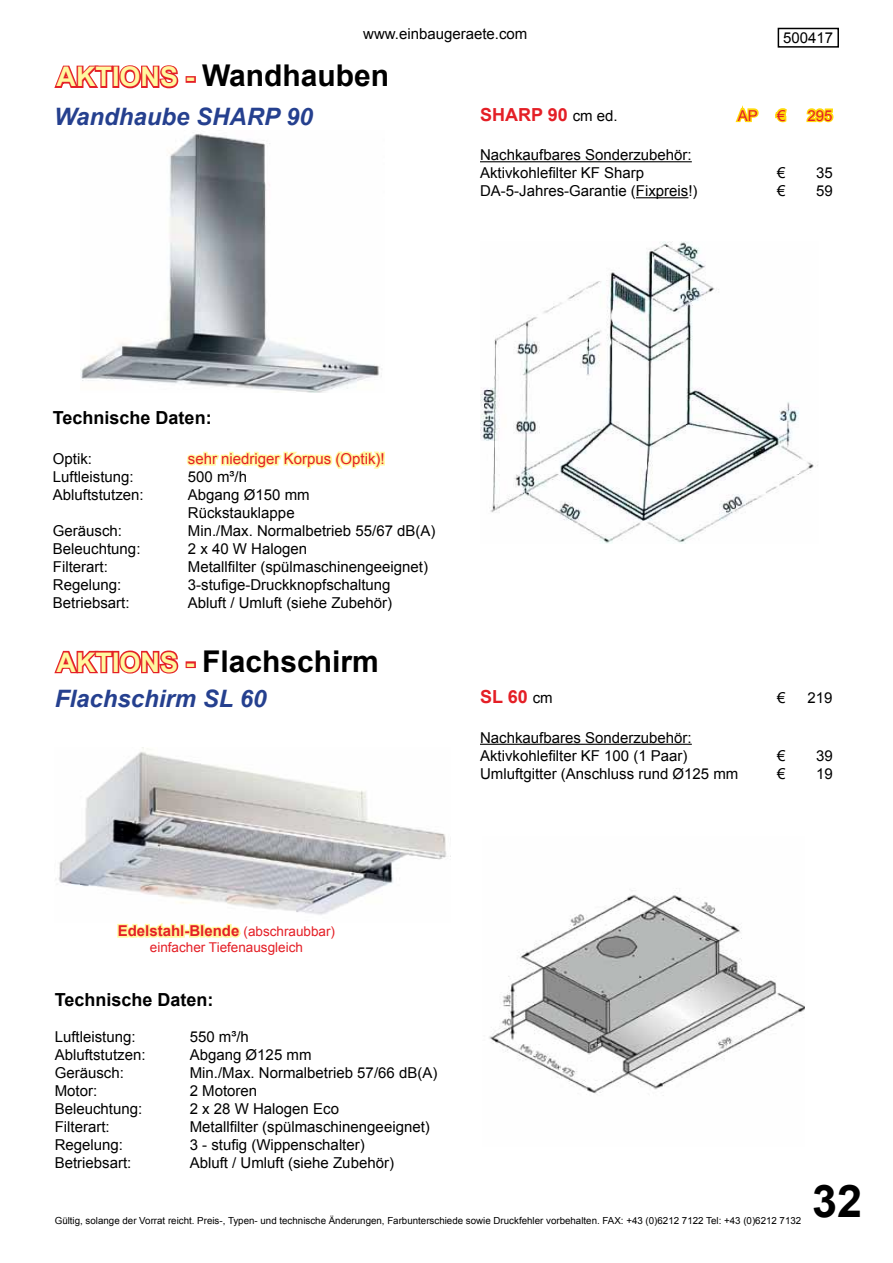
<style>
.page{position:relative;width:893px;height:1263px;background:#fff}
.page>*{position:absolute;margin:0;border:0;box-sizing:border-box;transform-origin:0 0}
.t1{font:700 45px "Arial";color:#000}
.t2{font:700 30px "Arial";color:#000}
.t3{font:italic 700 24px "Arial";color:#25408f}
.t4{font:700 18px "Arial";color:#000}
.t5{font:700 18px "Arial";color:#e41f26}
.t6{font:15px/18px "Arial";color:#000}
.t7{font:15px "Arial";color:#e41f26}
.t8{font:700 15px "Arial";color:#e41f26}
.t9{font:13.5px "Arial";color:#e41f26}
.t10{font:9.75px "Arial";color:#000}
.s1{font-size:27px;color:#fff89f}
.s2{font-weight:400;font-size:15px;color:#000}
.s3{font-weight:400;font-size:13.5px}
</style>
<div class="page">
<div style="left:778px;top:28px;width:61px;height:20px;border:2px solid #000"></div>
<hr style="left:480px;top:161px;width:212px;height:1px;background:#000">
<hr style="left:636px;top:197px;width:52px;height:1px;background:#000">
<svg style="left:735px;top:105px;width:24px;height:18px"></svg>
<svg style="left:775px;top:108px;width:12px;height:15px"></svg>
<svg style="left:806px;top:108px;width:28px;height:15px"></svg>
<img style="left:81px;top:133px;width:301px;height:259px">
<svg style="left:186px;top:451px;width:199px;height:18px"></svg>
<img style="left:58px;top:747px;width:393px;height:168px">
<img style="left:489px;top:888px;width:316px;height:208px">
<hr style="left:480px;top:744px;width:212px;height:1px;background:#000">
<svg style="left:116px;top:912px;width:127px;height:26px"></svg>
<img style="left:480px;top:242px;width:338px;height:301px">
<svg style="left:54px;top:65px;width:125px;height:24px"></svg>
<div style="left:186px;top:76px;width:10px;height:7px;border:3px solid #e41f26"></div>
<svg style="left:54px;top:650px;width:125px;height:24px"></svg>
<div style="left:186px;top:661px;width:10px;height:7px;border:3px solid #e41f26"></div>
<p class="t6" style="left:363px;top:25px;width:166px">www.einbaugeraete.com</p>
<p class="t6" style="left:783px;top:29px;width:52px">500417</p>
<h2 class="t2" style="left:57px;top:56px;width:334px"><span class="s1">AKTIONS -</span> Wandhauben</h2>
<h3 class="t3" style="left:54px;top:101px;width:260px">Wandhaube SHARP 90</h3>
<p class="t5" style="left:480px;top:102px;width:139px">SHARP 90 <span class="s2">cm ed.</span></p>
<p class="t7" style="left:738px;top:105px;width:22px">AP</p>
<p class="t7" style="left:777px;top:105px;width:10px">€</p>
<p class="t7" style="left:807px;top:105px;width:27px">295</p>
<p class="t6" style="left:480px;top:146px;width:213px">Nachkaufbares Sonderzubehör:<br>Aktivkohlefilter KF Sharp</p>
<p class="t6" style="left:777px;top:164px;width:10px">€</p>
<p class="t6" style="left:816px;top:164px;width:18px">35</p>
<p class="t6" style="left:480px;top:182px;width:219px">DA-5-Jahres-Garantie (Fixpreis!)</p>
<p class="t6" style="left:777px;top:182px;width:10px">€</p>
<p class="t6" style="left:816px;top:182px;width:18px">59</p>
<p class="t4" style="left:53px;top:406px;width:160px">Technische Daten:</p>
<p class="t6" style="left:53px;top:450px;width:41px">Optik:</p>
<p class="t7" style="left:188px;top:449px;width:198px">sehr niedriger Korpus (Optik)!</p>
<p class="t6" style="left:53px;top:468px;width:82px">Luftleistung:</p>
<p class="t6" style="left:188px;top:468px;width:61px">500 m³/h</p>
<p class="t6" style="left:53px;top:486px;width:92px">Abluftstutzen:</p>
<p class="t6" style="left:188px;top:486px;width:123px">Abgang Ø150 mm<br>Rückstauklappe</p>
<p class="t6" style="left:53px;top:522px;width:71px">Geräusch:</p>
<p class="t6" style="left:188px;top:522px;width:249px">Min./Max. Normalbetrieb 55/67 dB(A)</p>
<p class="t6" style="left:53px;top:540px;width:89px">Beleuchtung:</p>
<p class="t6" style="left:188px;top:540px;width:121px">2 x 40 W Halogen</p>
<p class="t6" style="left:53px;top:558px;width:57px">Filterart:</p>
<p class="t6" style="left:188px;top:558px;width:242px">Metallfilter (spülmaschinengeeignet)</p>
<p class="t6" style="left:53px;top:576px;width:70px">Regelung:</p>
<p class="t6" style="left:188px;top:576px;width:204px">3-stufige-Druckknopfschaltung</p>
<p class="t6" style="left:53px;top:594px;width:78px">Betriebsart:</p>
<p class="t6" style="left:188px;top:594px;width:206px">Abluft / Umluft (siehe Zubehör)</p>
<h2 class="t2" style="left:57px;top:641px;width:324px"><span class="s1">AKTIONS -</span> Flachschirm</h2>
<h3 class="t3" style="left:55px;top:683px;width:213px">Flachschirm SL 60</h3>
<p class="t5" style="left:480px;top:685px;width:74px">SL 60 <span class="s2">cm</span></p>
<p class="t6" style="left:777px;top:689px;width:10px">€</p>
<p class="t6" style="left:807px;top:689px;width:27px">219</p>
<p class="t6" style="left:480px;top:728px;width:213px">Nachkaufbares Sonderzubehör:<br>Aktivkohlefilter KF 100 (1 Paar)</p>
<p class="t6" style="left:777px;top:746px;width:10px">€</p>
<p class="t6" style="left:816px;top:746px;width:18px">39</p>
<p class="t6" style="left:480px;top:764px;width:260px">Umluftgitter (Anschluss rund Ø125 mm</p>
<p class="t6" style="left:777px;top:764px;width:10px">€</p>
<p class="t6" style="left:816px;top:764px;width:18px">19</p>
<p class="t8" style="left:118px;top:921px;width:219px">Edelstahl-Blende <span class="s3">(abschraubbar)</span></p>
<p class="t9" style="left:150px;top:939px;width:155px">einfacher Tiefenausgleich</p>
<p class="t4" style="left:55px;top:988px;width:160px">Technische Daten:</p>
<p class="t6" style="left:55px;top:1028px;width:82px">Luftleistung:</p>
<p class="t6" style="left:190px;top:1028px;width:61px">550 m³/h</p>
<p class="t6" style="left:55px;top:1046px;width:92px">Abluftstutzen:</p>
<p class="t6" style="left:190px;top:1046px;width:123px">Abgang Ø125 mm</p>
<p class="t6" style="left:55px;top:1064px;width:71px">Geräusch:</p>
<p class="t6" style="left:190px;top:1064px;width:249px">Min./Max. Normalbetrieb 57/66 dB(A)</p>
<p class="t6" style="left:55px;top:1082px;width:44px">Motor:</p>
<p class="t6" style="left:190px;top:1082px;width:69px">2 Motoren</p>
<p class="t6" style="left:55px;top:1100px;width:89px">Beleuchtung:</p>
<p class="t6" style="left:190px;top:1100px;width:151px">2 x 28 W Halogen Eco</p>
<p class="t6" style="left:55px;top:1118px;width:57px">Filterart:</p>
<p class="t6" style="left:190px;top:1118px;width:242px">Metallfilter (spülmaschinengeeignet)</p>
<p class="t6" style="left:55px;top:1136px;width:70px">Regelung:</p>
<p class="t6" style="left:190px;top:1136px;width:177px">3 - stufig (Wippenschalter)</p>
<p class="t6" style="left:55px;top:1154px;width:78px">Betriebsart:</p>
<p class="t6" style="left:190px;top:1154px;width:206px">Abluft / Umluft (siehe Zubehör)</p>
<p class="t10" style="left:55px;top:1214px;width:748px">Gültig, solange der Vorrat reicht. Preis-, Typen- und technische Änderungen, Farbunterschiede sowie Druckfehler vorbehalten. FAX: +43 (0)6212 7122 Tel: +43 (0)6212 7132</p>
<h1 class="t1" style="left:812px;top:1171px;width:52px">32</h1>
</div>
